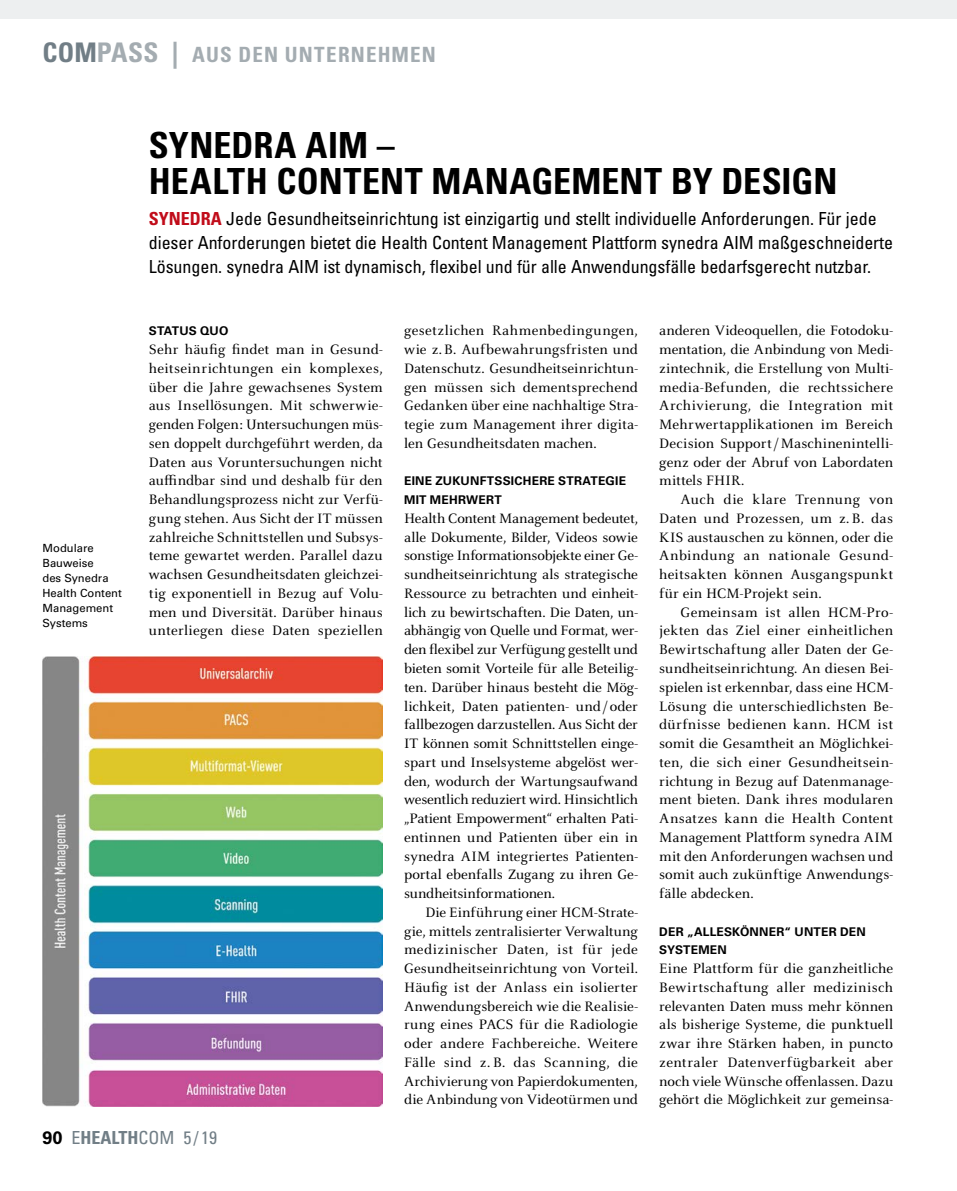
<style>
.page{position:relative;width:957px;height:1191px;background:#fff}
.page>*{position:absolute;margin:0;border:0;box-sizing:border-box;transform-origin:0 0}
.t1{font:700 condensed 36px/36px "Univers LT Std";letter-spacing:.005em;color:#000}
.t2{font:700 condensed 21px "Univers LT Std";letter-spacing:.055em;color:#a4acb1}
.t3{font:condensed 18px/24px "Univers LT Std";letter-spacing:-.005em;color:#000}
.t4{font:condensed 18px "Univers LT Std";color:#717e86}
.t5{font:15px/18.8px "Celeste OT";letter-spacing:.005em;color:#000;text-align:justify}
.t6{font:700 12px/18.8px "Univers LT Std";letter-spacing:.02em;color:#000}
.t7{font:11.25px/15px "Univers LT Std";color:#000}
.s1{font-size:27px;color:#717e86}
.s2{font-size:27px}
.s3{font-weight:700;color:#c10c1a}
.s4{font-weight:700;font-stretch:normal;color:#000}
.s5{font-weight:700}
</style>
<div class="page">
<div style="left:0;top:0;width:957px;height:19px;background:#edeff0"></div>
<img style="left:43px;top:656px;width:339px;height:451px">
<h2 class="t2" style="left:43px;top:42px;width:395px"><span class="s1">COM</span><span class="s2">PASS |</span> AUS DEN UNTERNEHMEN</h2>
<p class="t7" style="left:43px;top:540px;width:81px">Modulare<br>Bauweise<br>des Synedra<br>Health Content<br>Management<br>Systems</p>
<h1 class="t1" style="left:149px;top:127px;width:690px">SYNEDRA AIM –<br>HEALTH CONTENT MANAGEMENT BY DESIGN</h1>
<p class="t3" style="left:149px;top:207px;width:746px"><span class="s3">SYNEDRA</span> Jede Gesundheitseinrichtung ist einzigartig und stellt individuelle Anforderungen. Für jede dieser Anforderungen bietet die Health Content Management Plattform synedra AIM maßgeschneiderte<br>Lösungen. synedra AIM ist dynamisch, flexibel und für alle Anwendungsfälle bedarfsgerecht nutzbar.</p>
<p class="t6" style="left:149px;top:322px;width:81px">STATUS QUO</p>
<p class="t5" style="left:149px;top:340px;width:235px">Sehr häufig findet man in Gesund&shy;heitseinrichtungen ein komplexes, über die Jahre gewachsenes System aus Insellösungen. Mit schwerwie&shy;genden Folgen: Untersuchungen müs&shy;sen doppelt durchgeführt werden, da Daten aus Voruntersuchungen nicht auffindbar sind und deshalb für den Behandlungsprozess nicht zur Verfü&shy;gung stehen. Aus Sicht der IT müssen zahlreiche Schnittstellen und Subsys&shy;teme gewartet werden. Parallel dazu wachsen Gesundheitsdaten gleichzei&shy;tig exponentiell in Bezug auf Volu&shy;men und Diversität. Darüber hinaus unterliegen diese Daten speziellen</p>
<p class="t5" style="left:404px;top:321px;width:235px">gesetzlichen Rahmenbedingungen, wie z. B. Aufbewahrungsfristen und Datenschutz. Gesundheitseinrichtun&shy;gen müssen sich dementsprechend Gedanken über eine nachhaltige Stra&shy;tegie zum Management ihrer digita&shy;len Gesundheitsdaten machen.</p>
<p class="t6" style="left:404px;top:472px;width:224px">EINE ZUKUNFTSSICHERE STRATEGIE<br>MIT MEHRWERT</p>
<p class="t5" style="left:404px;top:509px;width:235px">Health Content Management bedeutet, alle Dokumente, Bilder, Videos sowie sonstige Informationsobjekte einer Ge&shy;sundheitseinrichtung als strategische Ressource zu betrachten und einheit&shy;lich zu bewirtschaften. Die Daten, un&shy;abhängig von Quelle und Format, wer&shy;den flexibel zur Verfügung gestellt und bieten somit Vorteile für alle Beteilig&shy;ten. Darüber hinaus besteht die Mög&shy;lichkeit, Daten patienten- und / oder fallbezogen darzustellen. Aus Sicht der IT können somit Schnittstellen einge&shy;spart und Inselsysteme abgelöst wer&shy;den, wodurch der Wartungsaufwand wesentlich reduziert wird. Hinsichtlich „Patient Empowerment“ erhalten Pati&shy;entinnen und Patienten über ein in synedra AIM integriertes Patienten&shy;portal ebenfalls Zugang zu ihren Ge&shy;sundheitsinformationen.</p>
<p class="t5" style="left:404px;top:902px;width:235px;text-indent:21px">Die Einführung einer HCM-Strate&shy;gie, mittels zentralisierter Verwaltung medizinischer Daten, ist für jede Gesundheitseinrichtung von Vorteil.<br>Häufig ist der Anlass ein isolierter Anwendungsbereich wie die Realisie&shy;rung eines PACS für die Radiologie oder andere Fachbereiche. Weitere Fälle sind z. B. das Scanning, die Archivierung von Papierdokumenten, die Anbindung von Videotürmen und</p>
<p class="t5" style="left:659px;top:321px;width:235px">anderen Videoquellen, die Fotodoku&shy;mentation, die Anbindung von Medi&shy;zintechnik, die Erstellung von Multi&shy;media-Befunden, die rechtssichere Archivierung, die Integration mit Mehrwertapplikationen im Bereich Decision Support/ Maschinenintelli&shy;genz oder der Abruf von Labordaten mittels FHIR.</p>
<p class="t5" style="left:659px;top:490px;width:235px;text-indent:21px">Auch die klare Trennung von Daten und Prozessen, um z. B. das KIS austauschen zu können, oder die Anbindung an nationale Gesund&shy;heitsakten können Ausgangspunkt für ein HCM-Projekt sein.</p>
<p class="t5" style="left:659px;top:602px;width:235px;text-indent:21px">Gemeinsam ist allen HCM-Pro&shy;jekten das Ziel einer einheitlichen Bewirtschaftung aller Daten der Ge&shy;sundheitseinrichtung. An diesen Bei&shy;spielen ist erkennbar, dass eine HCM-Lösung die unterschiedlichsten Be&shy;dürfnisse bedienen kann. HCM ist somit die Gesamtheit an Möglichkei&shy;ten, die sich einer Gesundheitsein&shy;richtung in Bezug auf Datenmanage&shy;ment bieten. Dank ihres modularen Ansatzes kann die Health Content Management Plattform synedra AIM mit den Anforderungen wachsen und somit auch zukünftige Anwendungs&shy;fälle abdecken.</p>
<p class="t6" style="left:659px;top:922px;width:208px">DER „ALLESKÖNNER“ UNTER DEN<br>SYSTEMEN</p>
<p class="t5" style="left:659px;top:959px;width:235px">Eine Plattform für die ganzheitliche Bewirtschaftung aller medizinisch relevanten Daten muss mehr können als bisherige Systeme, die punktuell zwar ihre Stärken haben, in puncto zentraler Datenverfügbarkeit aber noch viele Wünsche offenlassen. Dazu gehört die Möglichkeit zur gemeinsa-</p>
<p class="t4" style="left:43px;top:1126px;width:176px"><span class="s4">90</span> E<span class="s5">HEALTH</span>COM 5 / 19</p>
</div>
